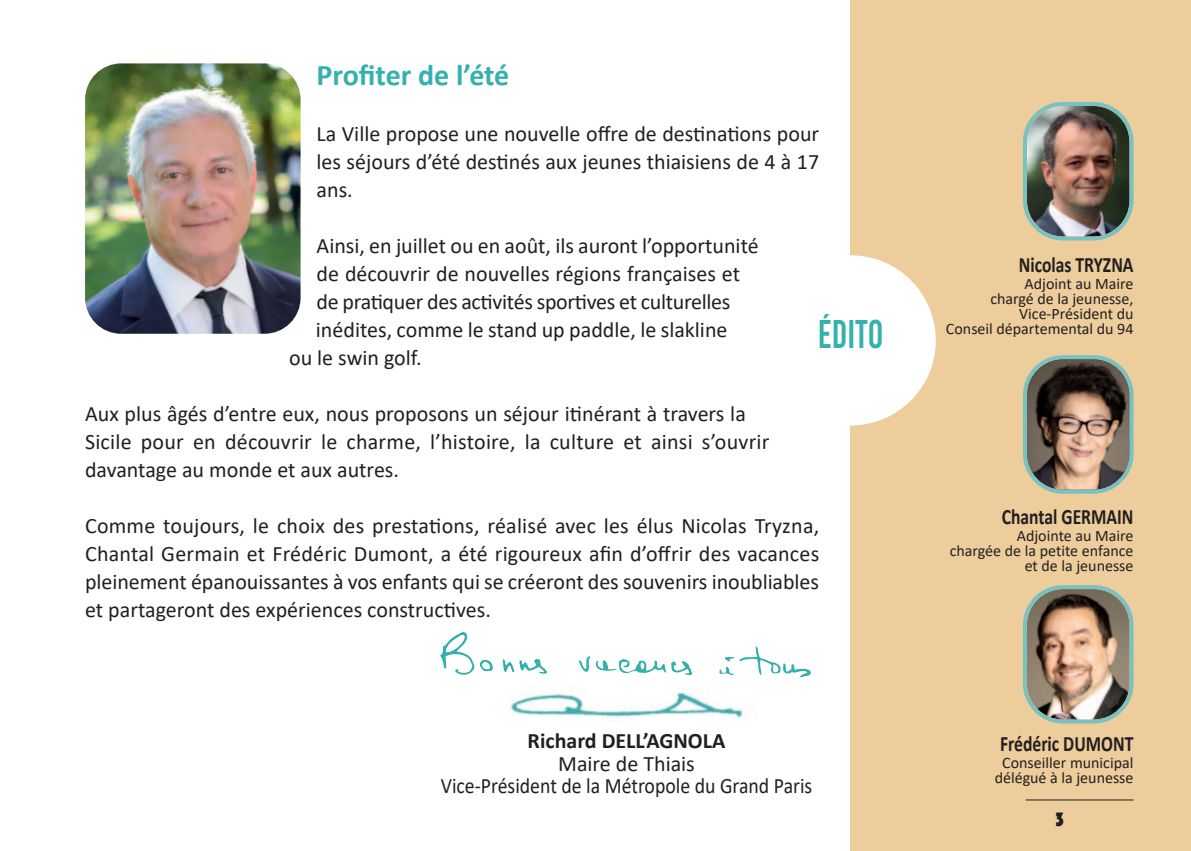
<style>
.page{position:relative;width:1191px;height:851px;background:#fff}
.page>*{position:absolute;margin:0;border:0;box-sizing:border-box;transform-origin:0 0}
.t1{font:40px "Bebas Kai";color:#34b1ac;scale:.9 1}
.t2{font:700 30px "Calibri";letter-spacing:-.005em;color:#34b1ac}
.t3{font:22px/28px "Calibri";color:#231f20;text-align:justify}
.t4{font:700 22px "Calibri";color:#231f20;scale:.8 1}
.t5{font:22px "Calibri";color:#231f20;scale:.9 1}
.t6{font:700 22px "Calibri";color:#231f20}
.t7{font:20px "Bauhaus 93";color:#231f20}
.t8{font:16px/15px "Calibri";color:#231f20;text-align:right}
</style>
<div class="page">
<img style="left:85px;top:63px;width:215px;height:271px;border-radius:36px">
<div style="left:850px;top:0;width:341px;height:850px;background:#eccd9b"></div>
<div style="left:765px;top:255px;width:170px;height:170px;background:#fff;border-radius:50%"></div>
<hr style="left:1025px;top:799px;width:108px;height:1px;background:#231f20">
<img style="left:440px;top:632px;width:370px;height:45px">
<img style="left:509px;top:691px;width:235px;height:30px">
<svg style="left:1023px;top:355px;width:110px;height:138px;background:#817464"></svg>
<img style="left:1023px;top:585px;width:110px;height:138px">
<img style="left:1023px;top:102px;width:110px;height:138px">
<p class="t2" style="left:316px;top:62px;width:194px">Profiter de l’été</p>
<p class="t3" style="left:316px;top:121px;width:504px">La Ville propose une nouvelle offre de destinations pour les séjours d’été destinés aux jeunes thiaisiens de 4 à 17 ans.</p>
<p class="t3" style="left:316px;top:233px;width:444px">Ainsi, en juillet ou en août, ils auront l’opportunité</p>
<p class="t3" style="left:316px;top:261px;width:425px">de découvrir de nouvelles régions françaises et</p>
<p class="t3" style="left:316px;top:289px;width:415px">de pratiquer des activités sportives et culturelles</p>
<p class="t3" style="left:316px;top:317px;width:413px">inédites, comme le stand up paddle, le slakline</p>
<p class="t3" style="left:289px;top:345px;width:134px">ou le swin golf.</p>
<p class="t3" style="left:85px;top:401px;width:686px;text-align:left">Aux plus âgés d’entre eux, nous proposons un séjour itinérant à travers la<br>Sicile pour en découvrir le charme, l’histoire, la culture et ainsi s’ouvrir davantage au monde et aux autres.</p>
<p class="t3" style="left:85px;top:513px;width:735px">Comme toujours, le choix des prestations, réalisé avec les élus Nicolas Tryzna, Chantal Germain et Frédéric Dumont, a été rigoureux afin d’offrir des vacances pleinement épanouissantes à vos enfants qui se créeront des souvenirs inoubliables et partageront des expériences constructives.</p>
<p class="t1" style="left:818px;top:311px;width:74px">édito</p>
<p class="t6" style="left:527px;top:731px;width:199px">Richard DELL’AGNOLA</p>
<p class="t3" style="left:558px;top:750px;width:138px">Maire de Thiais</p>
<p class="t5" style="left:441px;top:776px;width:414px">Vice-Président de la Métropole du Grand Paris</p>
<p class="t4" style="left:1018px;top:255px;width:145px">Nicolas TRYZNA</p>
<p class="t8" style="left:1024px;top:277px;width:110px">Adjoint au Maire</p>
<p class="t8" style="left:990px;top:292px;width:145px">chargé de la jeunesse,</p>
<p class="t8" style="left:946px;top:307px;width:189px">Vice-Président du<br>Conseil départemental du 94</p>
<p class="t4" style="left:1001px;top:507px;width:166px">Chantal GERMAIN</p>
<p class="t8" style="left:1016px;top:529px;width:118px">Adjointe au Maire</p>
<p class="t8" style="left:949px;top:544px;width:185px">chargée de la petite enfance et de la jeunesse</p>
<p class="t4" style="left:1000px;top:734px;width:168px">Frédéric DUMONT</p>
<p class="t8" style="left:1002px;top:756px;width:133px">Conseiller municipal</p>
<p class="t8" style="left:994px;top:771px;width:140px">délégué à la jeunesse</p>
<p class="t7" style="left:1054px;top:807px;width:13px">3</p>
</div>
